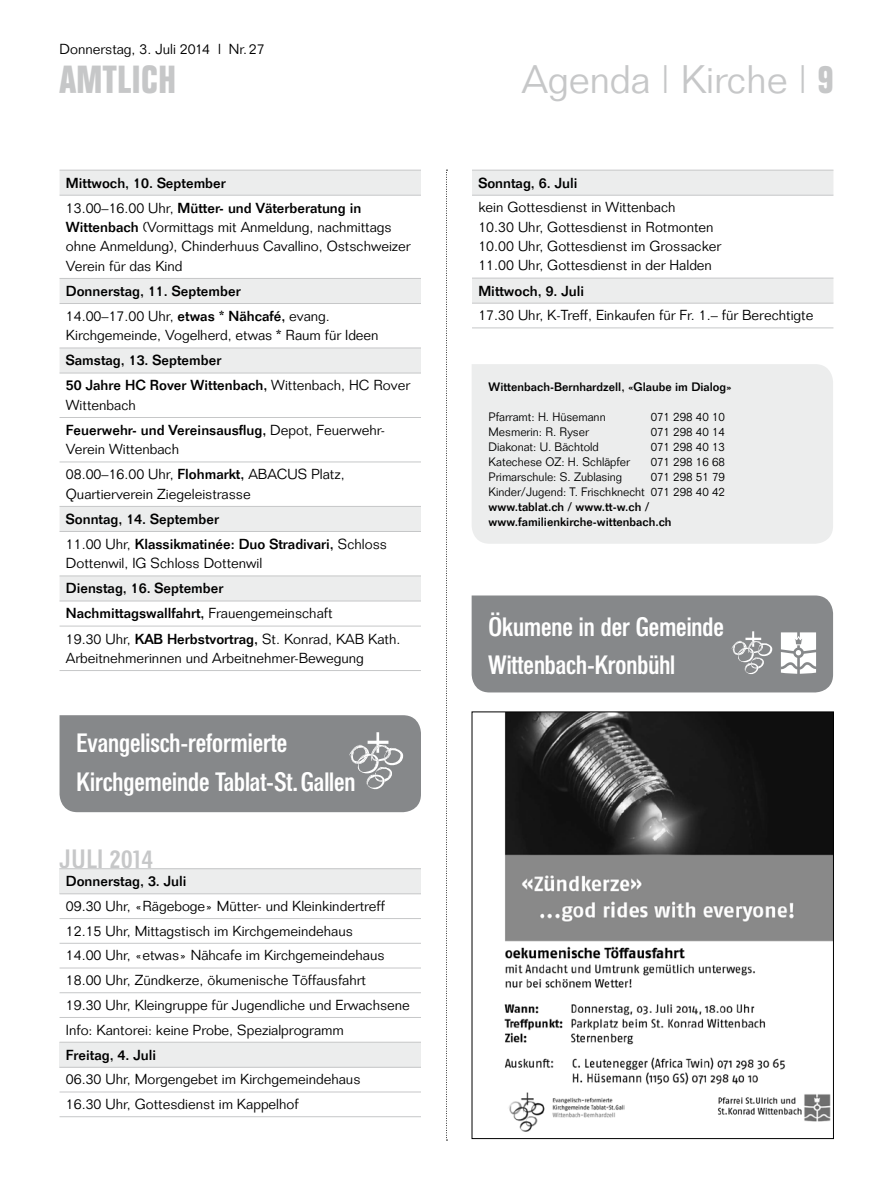
<style>
.page{position:relative;width:893px;height:1191px;background:#fff}
.page>*{position:absolute;margin:0;border:0;box-sizing:border-box;transform-origin:0 0}
.t1{font:300 39px "Folio";color:#c6c7c8}
.t2{font:700 39px "Folio Condensed BQ";letter-spacing:.025em;color:#c6c7c8}
.t3{font:500 26.25px/38.7px "Folio Condensed BQ";color:#fff}
.t4{font:500 26.25px "Folio Condensed BQ";letter-spacing:.01em;color:#c6c7c8}
.t5{font:300 14.4px "Folio";color:#fff}
.t6{font:300 14.25px/24.8px "Folio";color:#000}
.t7{font:500 14.25px/25px "Folio";color:#000}
.t8{font:300 12px/15px "Folio";color:#000;text-align:right}
.t9{font:500 12px/15px "Folio";color:#000}
.s1{font-family:"Folio Condensed BQ";font-weight:700}
.s2{font-weight:300}
.s3{font-weight:500}
</style>
<div class="page">
<svg style="left:446px;top:170px;width:1px;height:970px"></svg>
<svg style="left:472px;top:171px;width:361px;height:132px"></svg>
<hr style="left:472px;top:170px;width:361px;height:1px;background:#c6c7c8">
<hr style="left:472px;top:195px;width:361px;height:1px;background:#c6c7c8">
<hr style="left:472px;top:278px;width:361px;height:1px;background:#c6c7c8">
<hr style="left:472px;top:303px;width:361px;height:1px;background:#c6c7c8">
<hr style="left:472px;top:327px;width:361px;height:1px;background:#c6c7c8">
<div style="left:60px;top:171px;width:361px;height:24px;background:#eceded"></div>
<svg style="left:60px;top:279px;width:361px;height:348px"></svg>
<hr style="left:60px;top:170px;width:361px;height:1px;background:#c6c7c8">
<hr style="left:60px;top:195px;width:361px;height:1px;background:#c6c7c8">
<hr style="left:60px;top:278px;width:361px;height:1px;background:#c6c7c8">
<hr style="left:60px;top:303px;width:361px;height:1px;background:#c6c7c8">
<hr style="left:60px;top:347px;width:361px;height:1px;background:#c6c7c8">
<hr style="left:60px;top:373px;width:361px;height:1px;background:#c6c7c8">
<hr style="left:60px;top:417px;width:361px;height:1px;background:#c6c7c8">
<hr style="left:60px;top:461px;width:361px;height:1px;background:#c6c7c8">
<hr style="left:60px;top:506px;width:361px;height:1px;background:#c6c7c8">
<hr style="left:60px;top:531px;width:361px;height:1px;background:#c6c7c8">
<hr style="left:60px;top:575px;width:361px;height:1px;background:#c6c7c8">
<hr style="left:60px;top:600px;width:361px;height:1px;background:#c6c7c8">
<hr style="left:60px;top:625px;width:361px;height:1px;background:#c6c7c8">
<hr style="left:60px;top:670px;width:361px;height:1px;background:#c6c7c8">
<div style="left:60px;top:715px;width:361px;height:97px;background:#86888a"></div>
<div style="left:60px;top:868px;width:361px;height:25px;background:#eceded"></div>
<div style="left:60px;top:1042px;width:361px;height:25px;background:#eceded"></div>
<hr style="left:60px;top:893px;width:361px;height:1px;background:#c6c7c8">
<hr style="left:60px;top:918px;width:361px;height:1px;background:#c6c7c8">
<hr style="left:60px;top:943px;width:361px;height:1px;background:#c6c7c8">
<hr style="left:60px;top:967px;width:361px;height:1px;background:#c6c7c8">
<hr style="left:60px;top:992px;width:361px;height:1px;background:#c6c7c8">
<hr style="left:60px;top:1017px;width:361px;height:1px;background:#c6c7c8">
<hr style="left:60px;top:1041px;width:361px;height:1px;background:#c6c7c8">
<hr style="left:60px;top:868px;width:361px;height:1px;background:#c6c7c8">
<hr style="left:60px;top:1066px;width:361px;height:1px;background:#c6c7c8">
<hr style="left:60px;top:1091px;width:361px;height:1px;background:#c6c7c8">
<hr style="left:60px;top:1116px;width:361px;height:1px;background:#c6c7c8">
<div style="left:472px;top:364px;width:361px;height:180px;background:#eceded"></div>
<svg style="left:472px;top:595px;width:361px;height:97px;background:#8c8e90"></svg>
<img style="left:504px;top:713px;width:328px;height:418px">
<div style="left:472px;top:711px;width:362px;height:428px;border:1px solid #000"></div>
<p class="t6" style="left:60px;top:36px;width:207px">Donnerstag, 3. Juli 2014 l Nr.27</p>
<h1 class="t2" style="left:60px;top:58px;width:118px">AMTLICH</h1>
<h1 class="t1" style="left:522px;top:56px;width:313px">Agenda | Kirche | <span class="s1">9</span></h1>
<p class="t7" style="left:66px;top:170px;width:297px">Mittwoch, 10. September<br><span class="s2">13.00–16.00 Uhr,</span> Mütter- und Väterberatung in</p>
<p class="t6" style="left:66px;top:217px;width:346px;line-height:19.4px"><span class="s3">Wittenbach</span> (Vormittags mit Anmeldung, nachmittags ohne Anmeldung), Chinderhuus Cavallino, Ostschweizer<br>Verein für das Kind</p>
<p class="t7" style="left:66px;top:278px;width:265px">Donnerstag, 11. September<br><span class="s2">14.00–17.00 Uhr,</span> etwas * Nähcafé, <span class="s2">evang.</span></p>
<p class="t6" style="left:66px;top:323px;width:314px">Kirchgemeinde, Vogelherd, etwas * Raum für Ideen</p>
<p class="t7" style="left:66px;top:348px;width:346px">Samstag, 13. September<br>50 Jahre HC Rover Wittenbach, <span class="s2">Wittenbach, HC Rover</span></p>
<p class="t7" style="left:66px;top:392px;width:321px"><span class="s2">Wittenbach<br></span>Feuerwehr- und Vereinsausflug, <span class="s2">Depot, Feuerwehr-</span></p>
<p class="t6" style="left:66px;top:437px;width:280px">Verein Wittenbach<br>08.00–16.00 Uhr, <span class="s3">Flohmarkt,</span> ABACUS Platz,</p>
<p class="t6" style="left:66px;top:481px;width:186px">Quartierverein Ziegeleistrasse</p>
<p class="t7" style="left:66px;top:506px;width:323px">Sonntag, 14. September<br><span class="s2">11.00 Uhr,</span> Klassikmatinée: Duo Stradivari, <span class="s2">Schloss</span></p>
<p class="t6" style="left:66px;top:551px;width:198px">Dottenwil, IG Schloss Dottenwil</p>
<p class="t7" style="left:66px;top:575px;width:336px">Dienstag, 16. September<br>Nachmittagswallfahrt, <span class="s2">Frauengemeinschaft<br>19.30 Uhr,</span> KAB Herbstvortrag, <span class="s2">St. Konrad, KAB Kath.</span></p>
<p class="t6" style="left:66px;top:645px;width:300px">Arbeitnehmerinnen und Arbeitnehmer-Bewegung</p>
<h2 class="t3" style="left:77px;top:724px;width:280px">Evangelisch-reformierte<br>Kirchgemeinde Tablat-St. Gallen</h2>
<h2 class="t4" style="left:60px;top:844px;width:95px">JULI 2014</h2>
<p class="t7" style="left:66px;top:868px;width:122px">Donnerstag, 3. Juli</p>
<p class="t6" style="left:66px;top:893px;width:345px">09.30 Uhr, «Rägeboge» Mütter- und Kleinkindertreff 12.15 Uhr, Mittagstisch im Kirchgemeindehaus<br>14.00 Uhr, «etwas» Nähcafe im Kirchgemeindehaus 18.00 Uhr, Zündkerze, ökumenische Töffausfahrt<br>19.30 Uhr, Kleingruppe für Jugendliche und Erwachsene Info: Kantorei: keine Probe, Spezialprogramm</p>
<p class="t7" style="left:66px;top:1042px;width:92px">Freitag, 4. Juli</p>
<p class="t6" style="left:66px;top:1067px;width:296px">06.30 Uhr, Morgengebet im Kirchgemeindehaus<br>16.30 Uhr, Gottesdienst im Kappelhof</p>
<p class="t7" style="left:478px;top:170px;width:101px">Sonntag, 6. Juli</p>
<p class="t6" style="left:478px;top:198px;width:244px;line-height:19.4px">kein Gottesdienst in Wittenbach<br>10.30 Uhr, Gottesdienst in Rotmonten 10.00 Uhr, Gottesdienst im Grossacker 11.00 Uhr, Gottesdienst in der Halden</p>
<p class="t7" style="left:478px;top:278px;width:107px">Mittwoch, 9. Juli</p>
<p class="t6" style="left:478px;top:303px;width:336px">17.30 Uhr, K-Treff, Einkaufen für Fr. 1.– für Berechtigte</p>
<p class="t9" style="left:489px;top:379px;width:245px">Wittenbach-Bernhardzell, «Glaube im Dialog»</p>
<p class="t8" style="left:489px;top:409px;width:119px">Pfarramt: H. Hüsemann</p>
<p class="t8" style="left:651px;top:409px;width:76px">071 298 40 10</p>
<p class="t8" style="left:489px;top:424px;width:102px">Mesmerin: R. Ryser</p>
<p class="t8" style="left:651px;top:424px;width:76px">071 298 40 14</p>
<p class="t8" style="left:489px;top:439px;width:112px">Diakonat: U. Bächtold</p>
<p class="t8" style="left:651px;top:439px;width:76px">071 298 40 13</p>
<p class="t8" style="left:489px;top:454px;width:143px">Katechese OZ: H. Schläpfer</p>
<p class="t8" style="left:651px;top:454px;width:76px">071 298 16 68</p>
<p class="t8" style="left:489px;top:469px;width:135px">Primarschule: S. Zublasing</p>
<p class="t8" style="left:489px;top:469px;width:238px">071 298 51 79<br>Kinder/Jugend: T. Frischknecht 071 298 40 42</p>
<p class="t9" style="left:489px;top:499px;width:184px">www.tablat.ch / www.tt-w.ch / www.familienkirche-wittenbach.ch</p>
<h2 class="t3" style="left:489px;top:608px;width:237px">Ökumene in der Gemeinde<br>Wittenbach-Kronbühl</h2>
<p class="t5" style="left:513px;top:660px;width:72px">Wittenbach</p>
</div>
